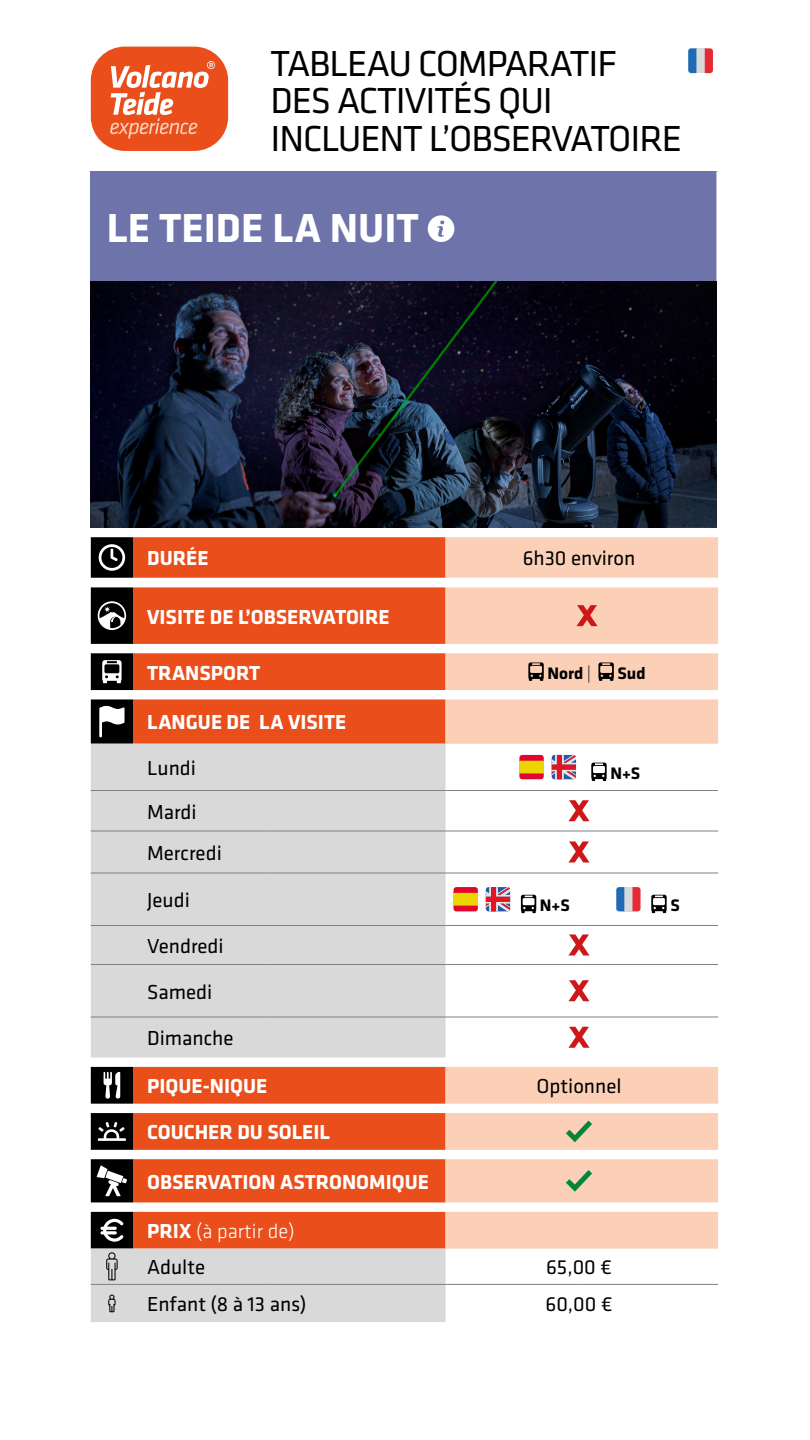
<style>
.page{position:relative;width:810px;height:1440px;background:#fff}
.page>*{position:absolute;margin:0;border:0;box-sizing:border-box;transform-origin:0 0}
.t1{font:700 42px "Klavika";color:#fff}
.t2{font:37.5px/37.5px "Klavika";letter-spacing:-.03em;color:#000}
.t3{font:700 21px "Klavika";color:#fff}
.t4{font:21px/41.2px "Klavika";color:#000}
.t5{font:300 20.77px "Klavika";color:#fff}
.t6{font:700 17.25px "Klavika";color:#000}
.s1{font-weight:300}
.s2{font-weight:700;font-size:21px}
</style>
<div class="page">
<div style="left:91px;top:171px;width:627px;height:110px;background:#6e74aa"></div>
<svg style="left:133px;top:537px;width:313px;height:207px;background:#ec673b"></svg>
<svg style="left:446px;top:537px;width:272px;height:712px"></svg>
<svg style="left:91px;top:744px;width:355px;height:578px;background:#dfb6a8"></svg>
<svg style="left:716px;top:171px;width:2px;height:110px"></svg>
<svg style="left:716px;top:281px;width:1px;height:246px"></svg>
<hr style="left:91px;top:1284px;width:42px;height:1px;background:#808080">
<hr style="left:133px;top:1284px;width:138px;height:1px;background:#808080">
<hr style="left:271px;top:1284px;width:175px;height:1px;background:#808080">
<hr style="left:446px;top:1284px;width:136px;height:1px;background:#808080">
<hr style="left:582px;top:1284px;width:136px;height:1px;background:#808080">
<hr style="left:133px;top:790px;width:138px;height:1px;background:#808080">
<hr style="left:271px;top:790px;width:175px;height:1px;background:#808080">
<hr style="left:446px;top:790px;width:136px;height:1px;background:#808080">
<hr style="left:582px;top:790px;width:136px;height:1px;background:#808080">
<hr style="left:133px;top:831px;width:138px;height:1px;background:#808080">
<hr style="left:271px;top:831px;width:175px;height:1px;background:#808080">
<hr style="left:446px;top:831px;width:136px;height:1px;background:#808080">
<hr style="left:582px;top:831px;width:136px;height:1px;background:#808080">
<hr style="left:133px;top:873px;width:138px;height:1px;background:#808080">
<hr style="left:271px;top:873px;width:175px;height:1px;background:#808080">
<hr style="left:446px;top:873px;width:136px;height:1px;background:#808080">
<hr style="left:582px;top:873px;width:136px;height:1px;background:#808080">
<hr style="left:133px;top:925px;width:138px;height:1px;background:#808080">
<hr style="left:271px;top:925px;width:175px;height:1px;background:#808080">
<hr style="left:446px;top:925px;width:136px;height:1px;background:#808080">
<hr style="left:582px;top:925px;width:136px;height:1px;background:#808080">
<hr style="left:133px;top:964px;width:138px;height:1px;background:#808080">
<hr style="left:271px;top:964px;width:175px;height:1px;background:#808080">
<hr style="left:446px;top:964px;width:136px;height:1px;background:#808080">
<hr style="left:582px;top:964px;width:136px;height:1px;background:#808080">
<hr style="left:133px;top:1017px;width:138px;height:1px;background:#808080">
<hr style="left:271px;top:1017px;width:175px;height:1px;background:#808080">
<hr style="left:446px;top:1017px;width:136px;height:1px;background:#808080">
<hr style="left:582px;top:1017px;width:136px;height:1px;background:#808080">
<svg style="left:428px;top:215px;width:26px;height:27px"></svg>
<svg style="left:576px;top:605px;width:22px;height:21px"></svg>
<svg style="left:528px;top:662px;width:16px;height:19px"></svg>
<svg style="left:598px;top:662px;width:16px;height:19px"></svg>
<svg style="left:518px;top:753px;width:27px;height:28px"></svg>
<div style="left:519px;top:760px;width:25px;height:14px;background:#ecd500"></div>
<svg style="left:519px;top:755px;width:25px;height:6px"></svg>
<svg style="left:519px;top:773px;width:25px;height:6px"></svg>
<svg style="left:550px;top:753px;width:28px;height:28px"></svg>
<svg style="left:552px;top:755px;width:24px;height:24px"></svg>
<svg style="left:591px;top:763px;width:16px;height:18px"></svg>
<svg style="left:568px;top:800px;width:22px;height:21px"></svg>
<svg style="left:568px;top:841px;width:22px;height:22px"></svg>
<svg style="left:452px;top:885px;width:28px;height:28px"></svg>
<div style="left:454px;top:893px;width:24px;height:13px;background:#ecd500"></div>
<svg style="left:454px;top:887px;width:24px;height:6px"></svg>
<svg style="left:454px;top:906px;width:24px;height:5px"></svg>
<svg style="left:484px;top:885px;width:28px;height:28px"></svg>
<svg style="left:486px;top:887px;width:24px;height:24px"></svg>
<svg style="left:521px;top:895px;width:15px;height:18px"></svg>
<svg style="left:615px;top:885px;width:27px;height:28px"></svg>
<div style="left:624px;top:887px;width:9px;height:24px;background:#d9d9d9"></div>
<svg style="left:616px;top:887px;width:8px;height:24px"></svg>
<svg style="left:632px;top:887px;width:9px;height:24px"></svg>
<svg style="left:651px;top:895px;width:16px;height:18px"></svg>
<svg style="left:568px;top:934px;width:22px;height:22px"></svg>
<svg style="left:568px;top:980px;width:22px;height:21px"></svg>
<svg style="left:568px;top:1027px;width:22px;height:21px"></svg>
<svg style="left:566px;top:1121px;width:26px;height:21px"></svg>
<svg style="left:566px;top:1170px;width:26px;height:22px"></svg>
<svg style="left:91px;top:537px;width:42px;height:743px;background:#8b8b8b"></svg>
<svg style="left:108px;top:1295px;width:8px;height:17px"></svg>
<div style="left:91px;top:47px;width:137px;height:104px;background:#e94e1b;border-radius:34px"></div>
<svg style="left:110px;top:61px;width:105px;height:78px"></svg>
<div style="left:696px;top:48px;width:10px;height:25px;background:#d9d9d9"></div>
<svg style="left:688px;top:48px;width:8px;height:25px"></svg>
<svg style="left:705px;top:48px;width:8px;height:25px"></svg>
<img style="left:91px;top:281px;width:625px;height:246px">
<h2 class="t2" style="left:271px;top:45px;width:413px">TABLEAU COMPARATIF<br>DES ACTIVITÉS QUI<br>INCLUENT L’OBSERVATOIRE</h2>
<h1 class="t1" style="left:107px;top:205px;width:314px">LE TEIDE LA NUIT</h1>
<p class="t3" style="left:147px;top:547px;width:63px">DURÉE</p>
<p class="t4" style="left:523px;top:538px;width:114px">6h30 environ</p>
<p class="t3" style="left:147px;top:605px;width:244px">VISITE DE L’OBSERVATOIRE</p>
<p class="t3" style="left:147px;top:661px;width:115px">TRANSPORT</p>
<p class="t6" style="left:547px;top:664px;width:45px">Nord <span class="s1">|</span></p>
<p class="t6" style="left:618px;top:664px;width:30px">Sud</p>
<p class="t3" style="left:147px;top:711px;width:201px">LANGUE DE LA VISITE</p>
<p class="t4" style="left:147px;top:748px;width:50px">Lundi</p>
<p class="t6" style="left:610px;top:764px;width:31px">N+S</p>
<p class="t4" style="left:147px;top:791px;width:76px">Mardi<br>Mercredi</p>
<p class="t4" style="left:147px;top:880px;width:44px">Jeudi</p>
<p class="t6" style="left:540px;top:896px;width:31px">N+S</p>
<p class="t6" style="left:670px;top:896px;width:11px">S</p>
<p class="t4" style="left:147px;top:923px;width:78px;line-height:45.8px">Vendredi<br>Samedi</p>
<p class="t4" style="left:147px;top:1018px;width:88px">Dimanche</p>
<p class="t3" style="left:147px;top:1075px;width:122px">PIQUE-NIQUE</p>
<p class="t4" style="left:536px;top:1066px;width:87px">Optionnel</p>
<p class="t3" style="left:147px;top:1121px;width:184px">COUCHER DU SOLEIL</p>
<p class="t3" style="left:147px;top:1170px;width:283px">OBSERVATION ASTRONOMIQUE</p>
<p class="t5" style="left:147px;top:1220px;width:149px"><span class="s2">PRIX</span> (à partir de)</p>
<p class="t4" style="left:147px;top:1247px;width:60px">Adulte</p>
<p class="t4" style="left:546px;top:1247px;width:67px">65,00 €</p>
<p class="t4" style="left:147px;top:1284px;width:161px">Enfant (8 à 13 ans)</p>
<p class="t4" style="left:546px;top:1284px;width:68px">60,00 €</p>
</div>
